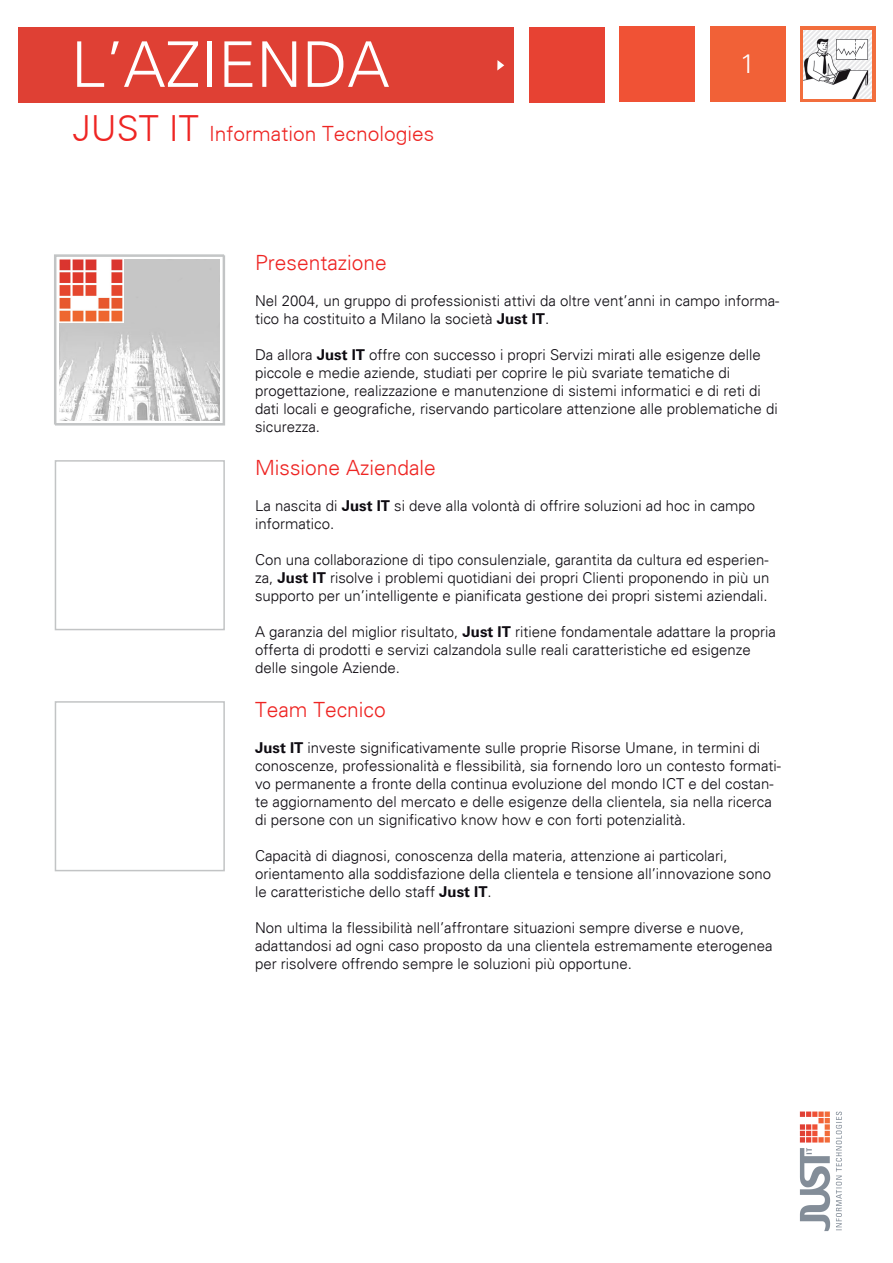
<style>
.page{position:relative;width:893px;height:1263px;background:#fff}
.page>*{position:absolute;margin:0;border:0;box-sizing:border-box;transform-origin:0 0}
.t1{font:300 63px "Univers CE";color:#fff}
.t2{font:300 27px "Univers CE";color:#fff}
.t3{font:300 21px "Univers LT";color:#ee2523}
.t4{font:300 21px "Univers CE";color:#ee2523}
.t5{font:300 15px/18px "Univers LT";color:#0e0b11}
.s1{font-size:36px}
.s2{font-weight:700}
.s3{color:#0f0b11}
</style>
<div class="page">
<div style="left:19px;top:28px;width:495px;height:75px;background:#df4034"></div>
<div style="left:620px;top:27px;width:75px;height:75px;background:#f05235"></div>
<div style="left:800px;top:27px;width:75px;height:75px;background:linear-gradient(to right,#f26e3d,#f26e3d)"></div>
<svg style="left:497px;top:60px;width:7px;height:11px"></svg>
<div style="left:55px;top:255px;width:170px;height:170px;border:2px solid #c2c4c5"></div>
<div style="left:55px;top:701px;width:170px;height:170px;border:2px solid #c2c4c5"></div>
<div style="left:530px;top:27px;width:75px;height:75px;background:#e74233"></div>
<div style="left:710px;top:27px;width:75px;height:75px;background:#f16137"></div>
<img style="left:799px;top:1111px;width:43px;height:121px">
<div style="left:55px;top:460px;width:170px;height:170px;border:2px solid #c2c4c5"></div>
<img style="left:803px;top:31px;width:68px;height:67px">
<div style="left:54px;top:254px;width:170px;height:170px;border:2px solid #c2c4c5"></div>
<img style="left:60px;top:259px;width:160px;height:161px">
<img style="left:59px;top:259px;width:64px;height:63px">
<p class="t1" style="left:71px;top:29px;width:320px">L’AZIENDA</p>
<p class="t4" style="left:73px;top:122px;width:363px"><span class="s1">JUST IT</span> Information Tecnologies</p>
<p class="t2" style="left:740px;top:48px;width:17px">1</p>
<p class="t3" style="left:255px;top:250px;width:133px">Presentazione</p>
<p class="t5" style="left:255px;top:292px;width:526px">Nel 2004, un gruppo di professionisti attivi da oltre vent’anni in campo informa&shy;tico ha costituito a Milano la società <span class="s2">Just IT</span>.</p>
<p class="t5" style="left:255px;top:346px;width:524px"><span class="s3">Da allora</span> <span class="s2">Just IT</span> offre con successo i propri Servizi mirati alle esigenze delle piccole e medie aziende, studiati per coprire le più svariate tematiche di progettazione, realizzazione e manutenzione di sistemi informatici e di reti di dati locali e geografiche, riservando particolare attenzione alle problematiche di sicurezza.</p>
<p class="t3" style="left:255px;top:455px;width:182px">Missione Aziendale</p>
<p class="t5" style="left:255px;top:497px;width:502px">La nascita di <span class="s2">Just IT</span> si deve alla volontà di offrire soluzioni ad hoc in campo informatico.</p>
<p class="t5" style="left:255px;top:551px;width:516px;text-align:justify">Con una collaborazione di tipo consulenziale, garantita da cultura ed esperien&shy;za, <span class="s2">Just IT</span> risolve i problemi quotidiani dei propri Clienti proponendo in più un supporto per un’intelligente e pianificata gestione dei propri sistemi aziendali.</p>
<p class="t5" style="left:255px;top:623px;width:522px">A garanzia del miglior risultato, <span class="s2">Just IT</span> ritiene fondamentale adattare la propria offerta di prodotti e servizi calzandola sulle reali caratteristiche ed esigenze delle singole Aziende.</p>
<p class="t3" style="left:255px;top:696px;width:132px">Team Tecnico</p>
<p class="t5" style="left:255px;top:738px;width:527px"><span class="s2">Just IT</span> investe significativamente sulle proprie Risorse Umane, in termini di conoscenze, professionalità e flessibilità, sia fornendo loro un contesto formati&shy;vo permanente a fronte della continua evoluzione del mondo ICT e del costan&shy;te aggiornamento del mercato e delle esigenze della clientela, sia nella ricerca di persone con un significativo know how e con forti potenzialità.</p>
<p class="t5" style="left:255px;top:846px;width:517px">Capacità di diagnosi, conoscenza della materia, attenzione ai particolari, orientamento alla soddisfazione della clientela e tensione all’innovazione sono le caratteristiche dello staff <span class="s2">Just IT</span>.</p>
<p class="t5" style="left:255px;top:918px;width:519px">Non ultima la flessibilità nell’affrontare situazioni sempre diverse e nuove, adattandosi ad ogni caso proposto da una clientela estremamente eterogenea per risolvere offrendo sempre le soluzioni più opportune.</p>
</div>
